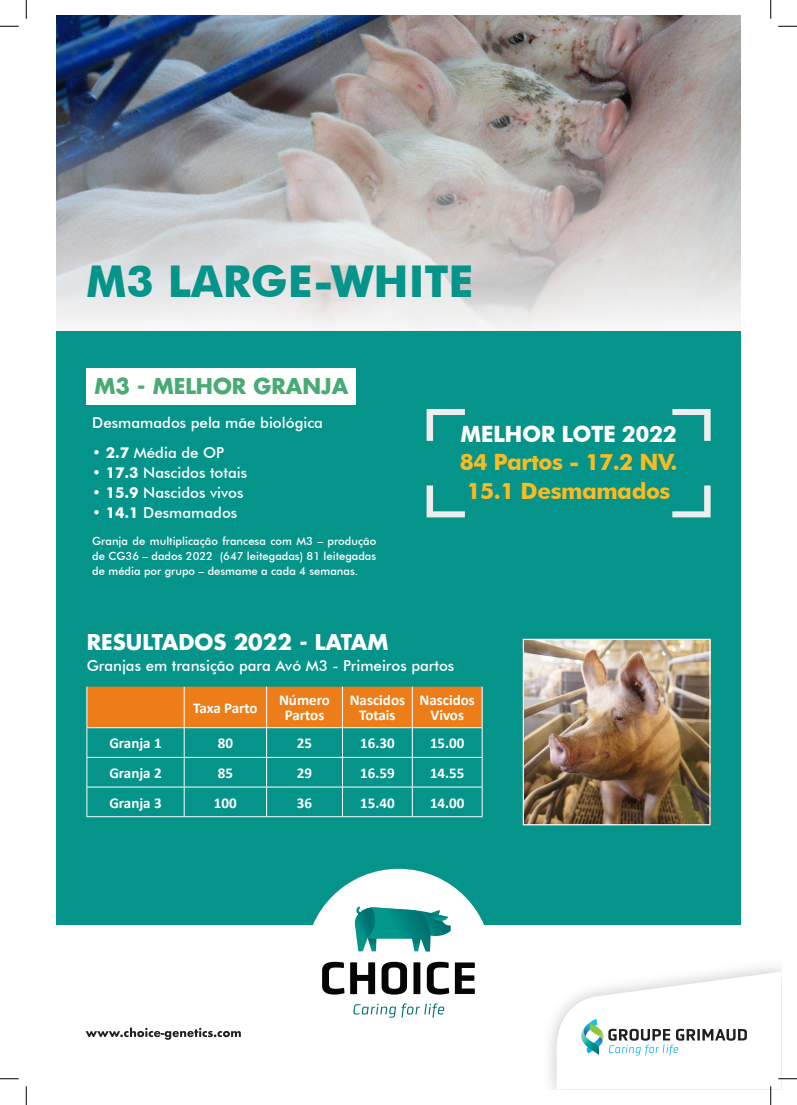
<style>
.page{position:relative;width:797px;height:1105px;background:#fff}
.page>*{position:absolute;margin:0;border:0;box-sizing:border-box;transform-origin:0 0}
.t1{font:700 43.75px "Futura BT";color:#04948a}
.t2{font:700 22.5px "Futura BT";letter-spacing:-.02em;color:#fbbb21}
.t3{font:700 22.5px "Futura BT";letter-spacing:-.02em;color:#fff}
.t4{font:700 21.25px "Futura Std";color:#fff}
.t5{font:700 21.25px "Futura Std";color:#49aa75}
.t6{font:500 15.12px "Futura BT";color:#fff}
.t7{font:700 15px/15px "Calibri";color:#fff;text-align:center}
.t8{font:500 11.25px/15px "Futura BT";color:#fff;text-align:justify}
.s1{font-weight:700}
</style>
<div class="page">
<img style="left:56px;top:16px;width:684px;height:315px">
<div style="left:56px;top:331px;width:684px;height:758px;background:#04948a"></div>
<div style="left:16px;top:925px;width:765px;height:164px;background:#fff"></div>
<div style="left:305px;top:869px;width:187px;height:186px;background:#fff;border-radius:50%"></div>
<svg style="left:322px;top:962px;width:22px;height:32px"></svg>
<svg style="left:350px;top:962px;width:25px;height:32px"></svg>
<svg style="left:381px;top:962px;width:26px;height:32px"></svg>
<svg style="left:413px;top:962px;width:7px;height:32px"></svg>
<svg style="left:427px;top:962px;width:22px;height:32px"></svg>
<svg style="left:455px;top:962px;width:20px;height:32px"></svg>
<svg style="left:353px;top:1003px;width:91px;height:15px"></svg>
<svg style="left:354px;top:906px;width:96px;height:45px"></svg>
<div style="left:541px;top:957px;width:240px;height:132px;background:#231f20;opacity:.26"></div>
<svg style="left:86px;top:1027px;width:155px;height:13px"></svg>
<div style="left:86px;top:368px;width:270px;height:37px;background:#fff"></div>
<svg style="left:86px;top:687px;width:397px;height:129px"></svg>
<hr style="left:86px;top:816px;width:98px;height:1px;background:#fff">
<hr style="left:184px;top:816px;width:82px;height:1px;background:#fff">
<hr style="left:266px;top:816px;width:76px;height:1px;background:#fff">
<hr style="left:342px;top:816px;width:70px;height:1px;background:#fff">
<hr style="left:412px;top:816px;width:70px;height:1px;background:#fff">
<img style="left:524px;top:641px;width:184px;height:182px">
<div style="left:522px;top:639px;width:188px;height:186px;border:1px solid #fff"></div>
<svg style="left:426px;top:409px;width:39px;height:32px"></svg>
<svg style="left:672px;top:409px;width:38px;height:32px"></svg>
<svg style="left:426px;top:485px;width:39px;height:32px"></svg>
<svg style="left:672px;top:485px;width:38px;height:32px"></svg>
<svg style="left:0;top:25px;width:19px;height:2px"></svg>
<svg style="left:778px;top:25px;width:19px;height:2px"></svg>
<svg style="left:0;top:1078px;width:19px;height:1px"></svg>
<svg style="left:25px;top:0;width:2px;height:19px"></svg>
<svg style="left:25px;top:1086px;width:2px;height:19px"></svg>
<svg style="left:770px;top:0;width:1px;height:19px"></svg>
<svg style="left:556px;top:972px;width:241px;height:133px"></svg>
<p class="t1" style="left:86px;top:255px;width:389px">M3 LARGE-WHITE</p>
<p class="t5" style="left:95px;top:372px;width:255px">M3 - MELHOR GRANJA</p>
<p class="t6" style="left:92px;top:414px;width:232px">Desmamados pela mãe biológica</p>
<p class="t6" style="left:92px;top:444px;width:133px">• <span class="s1">2.7</span> Média de OP</p>
<p class="t6" style="left:92px;top:464px;width:156px">• <span class="s1">17.3</span> Nascidos totais</p>
<p class="t6" style="left:92px;top:484px;width:153px">• <span class="s1">15.9</span> Nascidos vivos</p>
<p class="t6" style="left:92px;top:504px;width:146px">• <span class="s1">14.1</span> Desmamados</p>
<p class="t8" style="left:92px;top:533px;width:285px">Granja de multiplicação francesa com M3 – produção de CG36 – dados 2022 (647 leitegadas) 81 leitegadas de média por grupo – desmame a cada 4 semanas.</p>
<p class="t4" style="left:87px;top:628px;width:303px">RESULTADOS 2022 - LATAM</p>
<p class="t3" style="left:460px;top:420px;width:218px">MELHOR LOTE 2022</p>
<p class="t2" style="left:460px;top:449px;width:219px">84 Partos - 17.2 NV.</p>
<p class="t2" style="left:466px;top:477px;width:205px">15.1 Desmamados</p>
<p class="t6" style="left:87px;top:657px;width:369px">Granjas em transição para Avó M3 - Primeiros partos</p>
<p class="t7" style="left:193px;top:700px;width:66px">Taxa Parto</p>
<p class="t7" style="left:279px;top:693px;width:52px">Número<br>Partos</p>
<p class="t7" style="left:350px;top:693px;width:57px">Nascidos<br>Totais</p>
<p class="t7" style="left:419px;top:693px;width:57px">Nascidos<br>Vivos</p>
<p class="t7" style="left:109px;top:735px;width:54px">Granja 1</p>
<p class="t7" style="left:218px;top:735px;width:17px">80</p>
<p class="t7" style="left:297px;top:735px;width:17px">25</p>
<p class="t7" style="left:360px;top:735px;width:36px">16.30</p>
<p class="t7" style="left:430px;top:735px;width:36px">15.00</p>
<p class="t7" style="left:109px;top:765px;width:54px">Granja 2</p>
<p class="t7" style="left:218px;top:765px;width:17px">85</p>
<p class="t7" style="left:297px;top:765px;width:17px">29</p>
<p class="t7" style="left:360px;top:765px;width:36px">16.59</p>
<p class="t7" style="left:430px;top:765px;width:36px">14.55</p>
<p class="t7" style="left:109px;top:795px;width:54px">Granja 3</p>
<p class="t7" style="left:214px;top:795px;width:24px">100</p>
<p class="t7" style="left:297px;top:795px;width:17px">36</p>
<p class="t7" style="left:360px;top:795px;width:36px">15.40</p>
<p class="t7" style="left:430px;top:795px;width:36px">14.00</p>
</div>
